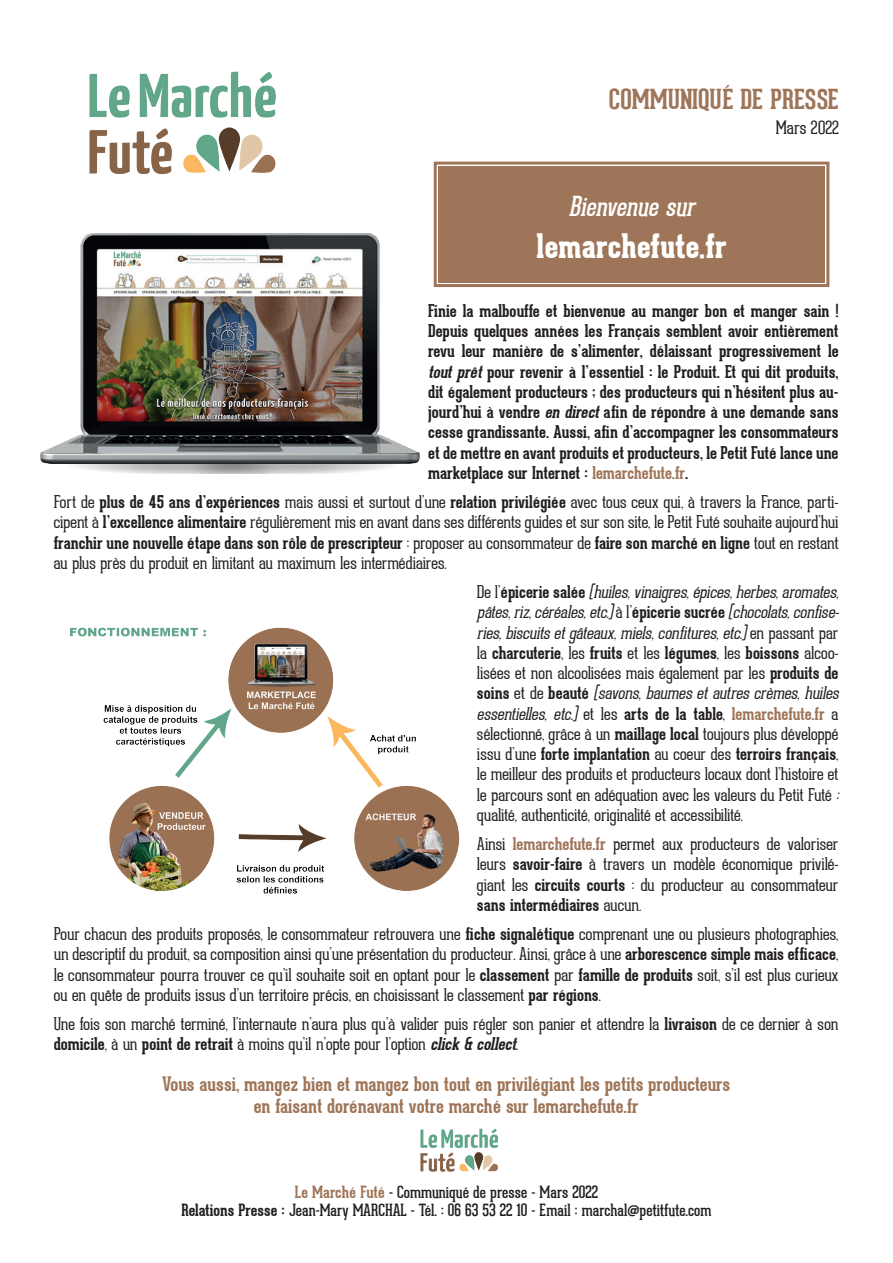
<style>
.page{position:relative;width:893px;height:1263px;background:#fff}
.page>*{position:absolute;margin:0;border:0;box-sizing:border-box;transform-origin:0 0}
.t1{font:800 33px "Geared Slab";letter-spacing:-.005em;color:#fff}
.t2{font:700 27px "Geared Slab";color:#9e7559}
.t3{font:italic 27px "Geared Slab";color:#fff}
.t4{font:700 19.5px/22.5px "Geared Slab";color:#9e7559;text-align:center}
.t5{font:100 18px "Geared Slab";color:#231f20}
.t6{font:100 17.25px/20.2px "Geared Slab";letter-spacing:-.005em;color:#231f20;text-align:justify}
.t7{font:700 17.25px/20.2px "Geared Slab";color:#231f20;text-align:justify}
.t8{font:16.5px/18px "Geared Slab";color:#231f20;text-align:center}
.s1{font-style:italic}
.s2{color:#9e7559}
.s3{font-weight:700}
.s4{font-weight:700;color:#9e7559}
.s5{font-weight:700;font-style:italic}
</style>
<div class="page">
<img style="left:89px;top:71px;width:187px;height:103px">
<div style="left:433px;top:161px;width:397px;height:126px;background:#9e7559"></div>
<div style="left:440px;top:168px;width:383px;height:113px;border:3px solid #9e7559"></div>
<img style="left:40px;top:233px;width:380px;height:241px">
<img style="left:70px;top:627px;width:390px;height:267px">
<img style="left:420px;top:1128px;width:78px;height:44px">
<h2 class="t2" style="left:609px;top:83px;width:231px">COMMUNIQUÉ DE PRESSE</h2>
<p class="t5" style="left:776px;top:117px;width:65px">Mars 2022</p>
<h2 class="t3" style="left:569px;top:190px;width:134px">Bienvenuesur</h2>
<h1 class="t1" style="left:536px;top:227px;width:192px">lemarchefute.fr</h1>
<p class="t7" style="left:428px;top:300px;width:412px">Finie la malbouffe et bienvenue au manger bon et manger sain !<br>Depuis quelques années les Français semblent avoir entièrement revu leur manière de s’alimenter, délaissant progressivement le <span class="s1">tout prêt</span> pour revenir à l’essentiel : le Produit. Et qui dit produits, dit également producteurs ; des producteurs qui n’hésitent plus au&shy;jourd’hui à vendre <span class="s1">en direct</span>afin de répondre à une demande sans cesse grandissante. Aussi, afin d’accompagner les consommateurs et de mettre en avant produits et producteurs, le Petit Futé lance une marketplace sur Internet : <span class="s2">lemarchefute.fr</span>.</p>
<p class="t6" style="left:54px;top:492px;width:786px">Fort de <span class="s3">plus de 45 ans d’expériences</span> mais aussi et surtout d’une <span class="s3">relation privilégiée</span> avec tous ceux qui, à travers la France, parti&shy;cipent à <span class="s3">l’excellence alimentaire</span> régulièrement mis en avant dans ses différents guides et sur son site, le Petit Futé souhaite aujourd’hui <span class="s3">franchir une nouvelle étape dans son rôle de prescripteur</span> : proposer au consommateur de <span class="s3">faire son marché en ligne</span> tout en restant au plus près du produit en limitant au maximum les intermédiaires.</p>
<p class="t6" style="left:477px;top:582px;width:367px;text-align:left">D e l ’ <span class="s3">é p i c e r i e s a l é e</span> <span class="s1">(huiles,vinaigres,épices,herbes,aromates, pâtes,riz,céréales,etc.)</span>à l ’ <span class="s3">é p i c e r i e s u c r é e</span> <span class="s1">(chocolats,confise&shy;ries,biscuitsetgâteaux,miels,confitures,etc.)</span>e n p a s s a n t p a r la <span class="s3">charcuterie</span>, les <span class="s3">fruits</span> et les <span class="s3">légumes</span>, les <span class="s3">boissons</span> alcoo&shy;lisées et non alcoolisées mais également par les <span class="s3">produits de s o i n s</span> e t d e <span class="s3">b e a u t é</span> <span class="s1">(savons,baumesetautrescrèmes,huiles essentielles, etc.)</span> et les <span class="s3">arts de la table</span>, <span class="s4">lemarchefute.fr</span> a sélectionné, grâce à un <span class="s3">maillage local</span> toujours plus développé issu d’une <span class="s3">forte implantation</span> au coeur des <span class="s3">terroirs français</span>, le meilleur des produits et producteurs locaux dont l’histoire et le parcours sont en adéquation avec les valeurs du Petit Futé <span class="s1">: </span>qualité, authenticité, originalité et accessibilité.</p>
<p class="t6" style="left:477px;top:834px;width:363px">Ainsi <span class="s4">lemarchefute.fr</span> permet aux producteurs de valoriser leurs <span class="s3">savoir-faire</span> à travers un modèle économique privilé&shy;giant les <span class="s3">circuits courts</span> : du producteur au consommateur <span class="s3">sans intermédiaires</span> aucun.</p>
<p class="t6" style="left:54px;top:924px;width:786px">Pour chacun des produits proposés, le consommateur retrouvera une <span class="s3">fiche signalétique</span> comprenant une ou plusieurs photographies, un descriptif du produit, sa composition ainsi qu’une présentation du producteur. Ainsi, grâce à une <span class="s3">arborescence simple mais efficace</span>, le consommateur pourra trouver ce qu’il souhaite soit en optant pour le <span class="s3">classement</span> par <span class="s3">famille de produits</span> soit, s’il est plus curieux ou en quête de produits issus d’un territoire précis, en choisissant le classement <span class="s3">par régions</span>.</p>
<p class="t6" style="left:54px;top:1014px;width:786px">Une fois son marché terminé, l’internaute n’aura plus qu’à valider puis régler son panier et attendre la <span class="s3">livraison</span> de ce dernier à son <span class="s3">domicile</span>, à un <span class="s3">point de retrait</span> à moins qu’il n’opte pour l’option <span class="s5">click&amp; collect</span>.</p>
<p class="t4" style="left:162px;top:1072px;width:570px">Vous aussi, mangez bien et mangez bon tout en privilégiant les petits producteurs en faisant dorénavant votre marché sur lemarchefute.fr</p>
<p class="t8" style="left:181px;top:1183px;width:532px"><span class="s4">Le Marché Futé</span> - Communiqué de presse - Mars 2022<br><span class="s3">Relations Presse :</span> Jean-Mary MARCHAL - Tél. : 06 63 53 22 10 - Email : marchal@petitfute.com</p>
</div>
